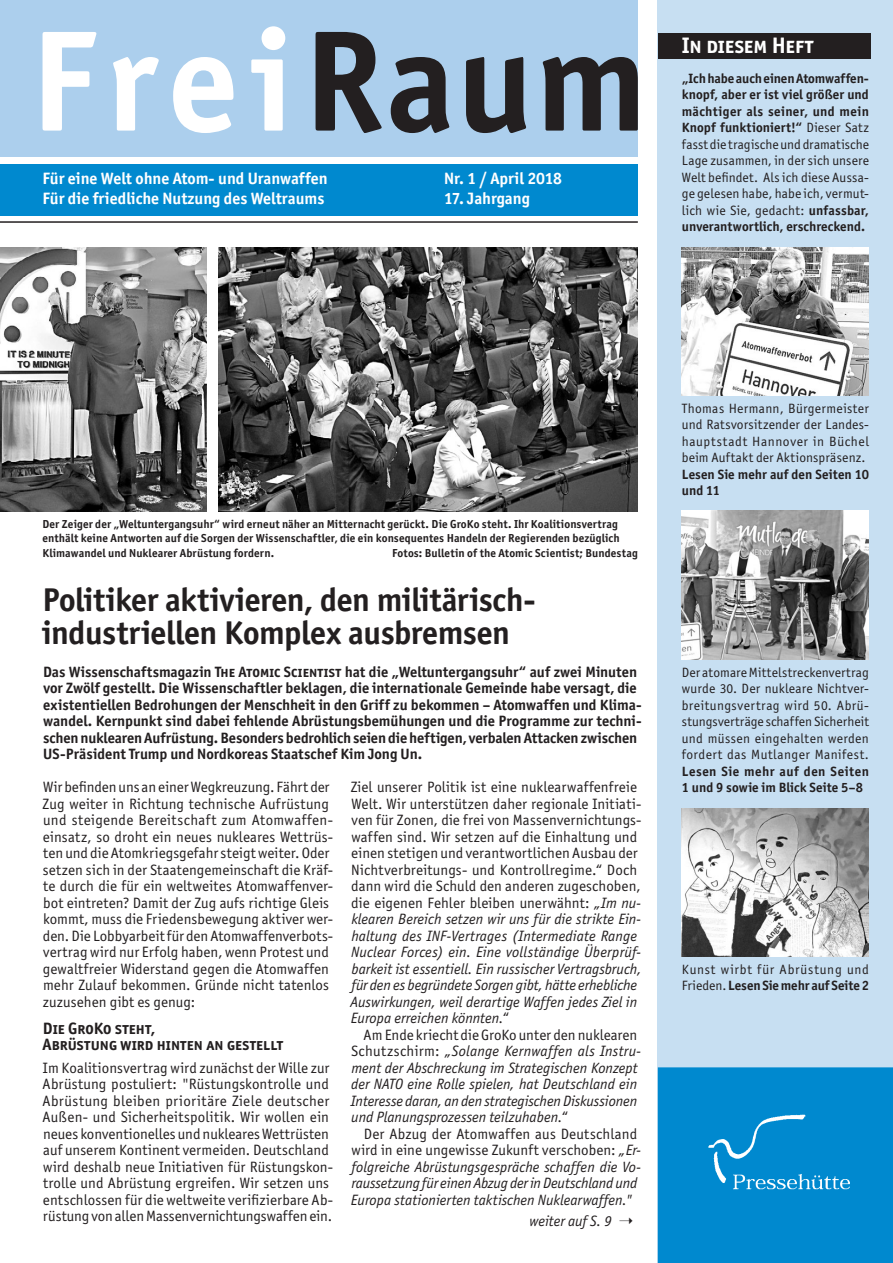
<style>
.page{position:relative;width:893px;height:1263px;background:#fff}
.page>*{position:absolute;margin:0;border:0;box-sizing:border-box;transform-origin:0 0}
.t1{font:700 33px/33px "Officina Sans ITC Std";letter-spacing:-.015em;color:#231f20}
.t2{font:700 22.5px "Officina Sans ITC Std";letter-spacing:-.005em;color:#fff}
.t3{font:700 16.5px/19.5px "Officina Sans ITC Std";color:#fff}
.t4{font:700 16.5px/16.5px "Officina Sans ITC Std";letter-spacing:.005em;color:#231f20}
.t5{font:15px/16.5px "Officina Sans ITC Std";letter-spacing:.01em;color:#231f20}
.t6{font:italic 15px/16.5px "Officina Sans ITC Std";color:#231f20}
.t7{font:700 15px/16.5px "Officina Sans ITC Std";color:#231f20}
.t8{font:13.5px/16.5px "Officina Sans ITC Std";letter-spacing:.03em;color:#231f20;text-align:justify}
.t9{font:700 13.5px/16.5px "Officina Sans ITC Std";letter-spacing:.01em;color:#231f20}
.t10{font:13.5px/16.5px "Officina Sans ITC Std";letter-spacing:.06em;color:#231f20}
.t11{font:700 11.7px/14.5px "Officina Sans ITC Std";letter-spacing:.01em;color:#231f20}
.s1{font-weight:700}
.s2{font-style:italic}
.s3{font-style:normal}
</style>
<div class="page">
<hr style="left:0;top:221px;width:638px;height:2px;background:#231f20">
<div style="left:658px;top:0;width:235px;height:1263px;background:#c7dff2"></div>
<div style="left:658px;top:1067px;width:235px;height:196px;background:#0089cf"></div>
<div style="left:658px;top:33px;width:212px;height:25px;background:#231f20"></div>
<div style="left:0;top:164px;width:638px;height:52px;background:#0089cf"></div>
<div style="left:0;top:0;width:638px;height:157px;background:#accfed"></div>
<svg style="left:43px;top:26px;width:242px;height:107px"></svg>
<svg style="left:316px;top:32px;width:322px;height:101px"></svg>
<img style="left:694px;top:1107px;width:180px;height:119px">
<img style="left:682px;top:247px;width:187px;height:149px">
<img style="left:682px;top:510px;width:187px;height:149px">
<img style="left:682px;top:808px;width:187px;height:149px">
<img style="left:219px;top:248px;width:419px;height:264px">
<img style="left:0;top:248px;width:207px;height:264px">
<p class="t3" style="left:43px;top:169px;width:287px">Für eine Welt ohne Atom- und Uranwaffen<br>Für die friedliche Nutzung des Weltraums</p>
<p class="t3" style="left:444px;top:169px;width:120px">Nr. 1 / April 2018</p>
<p class="t3" style="left:444px;top:188px;width:88px">17. Jahrgang</p>
<h2 class="t2" style="left:682px;top:31px;width:133px">In diesem Heft</h2>
<p class="t8" style="left:682px;top:70px;width:189px"><span class="s1">„Ich habe auch einen Atomwaffen&shy;knopf, aber er ist viel größer und mächtiger als seiner, und mein Knopf funktioniert!“</span> Dieser Satz fasst die tragische und dramatische Lage zusammen, in der sich unsere Welt befindet. Als ich diese Aussa&shy;ge gelesen habe, habe ich, vermut&shy;lich wie Sie, gedacht: <span class="s1">unfassbar, unverantwortlich, erschreckend.</span></p>
<p class="t11" style="left:43px;top:516px;width:579px">Der Zeiger der „Weltuntergangsuhr“ wird erneut näher an Mitternacht gerückt. Die GroKo steht. Ihr Koalitionsvertrag enthält keine Antworten auf die Sorgen der Wissenschaftler, die ein konsequentes Handeln der Regierenden bezüglich<br>Klimawandel und Nuklearer Abrüstung fordern.</p>
<p class="t11" style="left:392px;top:545px;width:247px">Fotos: Bulletin of the Atomic Scientist; Bundestag</p>
<h1 class="t1" style="left:42px;top:583px;width:495px">Politiker aktivieren, den militärisch&shy;industriellen Komplex ausbremsen</h1>
<p class="t7" style="left:43px;top:663px;width:600px">Das Wissenschaftsmagazin The Atomic Scientist hat die „Weltuntergangsuhr“ auf zwei Minuten vor Zwölf gestellt. Die Wissenschaftler beklagen, die internationale Gemeinde habe versagt, die existentiellen Bedrohungen der Menschheit in den Griff zu bekommen – Atomwaffen und Klima&shy;wandel. Kernpunkt sind dabei fehlende Abrüstungsbemühungen und die Programme zur techni&shy;schen nuklearen Aufrüstung. Besonders bedrohlich seien die heftigen, verbalen Attacken zwischen US-Präsident Trump und Nordkoreas Staatschef Kim Jong Un.</p>
<p class="t5" style="left:42px;top:779px;width:292px">Wir befinden uns an einer Wegkreuzung. Fährt der Zug weiter in Richtung technische Aufrüstung und steigende Bereitschaft zum Atomwaffen&shy;einsatz, so droht ein neues nukleares Wettrüs&shy;ten und die Atomkriegsgefahr steigt weiter. Oder setzen sich in der Staatengemeinschaft die Kräf&shy;te durch die für ein weltweites Atomwaffenver&shy;bot eintreten? Damit der Zug aufs richtige Gleis kommt, muss die Friedensbewegung aktiver wer&shy;den. Die Lobbyarbeit für den Atomwaffenverbots&shy;vertrag wird nur Erfolg haben, wenn Protest und gewaltfreier Widerstand gegen die Atomwaffen mehr Zulauf bekommen. Gründe nicht tatenlos zuzusehen gibt es genug:</p>
<p class="t4" style="left:43px;top:1020px;width:242px">Die GroKo steht,<br>Abrüstung wird hinten an gestellt</p>
<p class="t5" style="left:43px;top:1059px;width:292px">Im Koalitionsvertrag wird zunächst der Wille zur Abrüstung postuliert: "Rüstungskontrolle und Abrüstung bleiben prioritäre Ziele deutscher Außen- und Sicherheitspolitik. Wir wollen ein neues konventionelles und nukleares Wettrüsten auf unserem Kontinent vermeiden. Deutschland wird deshalb neue Initiativen für Rüstungskon&shy;trolle und Abrüstung ergreifen. Wir setzen uns entschlossen für die weltweite verifizierbare Ab&shy;rüstung von allen Massenvernichtungswaffen ein.</p>
<p class="t5" style="left:351px;top:779px;width:293px">Ziel unserer Politik ist eine nuklearwaffenfreie Welt. Wir unterstützen daher regionale Initiati&shy;ven für Zonen, die frei von Massenvernichtungs&shy;waffen sind. Wir setzen auf die Einhaltung und einen stetigen und verantwortlichen Ausbau der Nichtverbreitungs- und Kontrollregime.“ Doch dann wird die Schuld den anderen zugeschoben, die eigenen Fehler bleiben unerwähnt: <span class="s2">„Im nu&shy;klearen Bereich setzen wir uns für die strikte Ein&shy;haltung des INF-Vertrages (Intermediate Range Nuclear Forces) ein. Eine vollständige Überprüf&shy;barkeit ist essentiell. Ein russischer Vertragsbruch, für den es begründete Sorgen gibt, hätte erhebliche Auswirkungen, weil derartige Waffen jedes Ziel in Europa erreichen könnten.</span>“</p>
<p class="t6" style="left:351px;top:1026px;width:292px;text-indent:13px"><span class="s3">Am Ende kriecht die GroKo unter den nuklearen Schutzschirm:</span> „Solange Kernwaffen als Instru&shy;ment der Abschreckung im Strategischen Konzept der NATO eine Rolle spielen, hat Deutschland ein Interesse daran, an den strategischen Diskussionen und Planungsprozessen teilzuhaben.<span class="s3">“</span></p>
<p class="t6" style="left:351px;top:1125px;width:291px;text-indent:13px"><span class="s3">Der Abzug der Atomwaffen aus Deutschland wird in eine ungewisse Zukunft verschoben:</span> „Er&shy;folgreiche Abrüstungsgespräche schaffen die Vo&shy;raussetzung für einen Abzug der in Deutschland und Europa stationierten taktischen Nuklearwaffen."</p>
<p class="t6" style="left:529px;top:1213px;width:105px">weiter auf S. 9 ➝</p>
<p class="t8" style="left:682px;top:400px;width:189px">Thomas Hermann, Bürgermeister und Ratsvorsitzender der Landes&shy;hauptstadt Hannover in Büchel beim Auftakt der Aktionspräsenz.</p>
<p class="t9" style="left:682px;top:466px;width:189px">Lesen Sie mehr auf den Seiten 10 und 11</p>
<p class="t8" style="left:682px;top:664px;width:189px">Der atomare Mittelstreckenvertrag wurde 30. Der nukleare Nichtver&shy;breitungsvertrag wird 50. Abrü&shy;stungsverträge schaffen Sicherheit und müssen eingehalten werden fordert das Mutlanger Manifest.</p>
<p class="t9" style="left:682px;top:763px;width:189px">Lesen Sie mehr auf den Seiten<br>1 und 9 sowie im Blick Seite 5–8</p>
<p class="t10" style="left:682px;top:961px;width:189px">Kunst wirbt für Abrüstung und<br>Frieden. <span class="s1">Lesen Sie mehr auf Seite 2</span></p>
</div>
